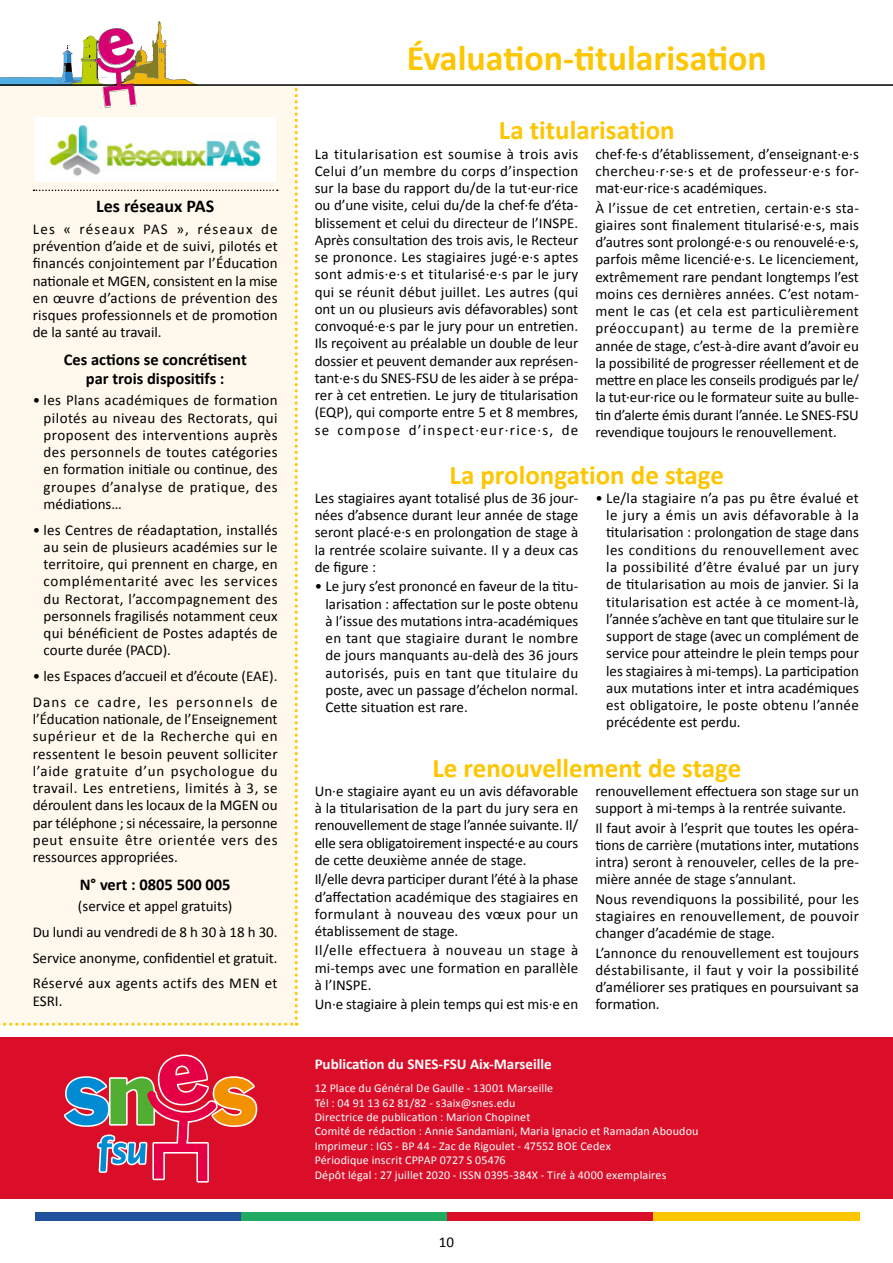
<style>
.page{position:relative;width:893px;height:1263px;background:#fff}
.page>*{position:absolute;margin:0;border:0;box-sizing:border-box;transform-origin:0 0}
.t1{font:700 36px "Calibri";color:#fdc600}
.t2{font:700 27px "Calibri";color:#fdc600}
.t3{font:700 18px "Calibri";color:#000}
.t4{font:700 16.5px/19px "Calibri";color:#000;text-align:center}
.t5{font:15px/17.2px "Calibri";color:#000;text-align:justify}
.t6{font:700 15px "Calibri";color:#fff}
.t7{font:12px/14.4px "Calibri";letter-spacing:.01em;color:#fff}
</style>
<div class="page">
<div style="left:0;top:1037px;width:893px;height:162px;background:#da0e29"></div>
<svg style="left:64px;top:1054px;width:193px;height:128px"></svg>
<hr style="left:0;top:84px;width:893px;height:2px;background:#000">
<svg style="left:0;top:21px;width:298px;height:1005px"></svg>
<div style="left:35px;top:1212px;width:206px;height:8px;background:#1f519c"></div>
<div style="left:241px;top:1212px;width:206px;height:8px;background:#20aa62"></div>
<div style="left:447px;top:1212px;width:207px;height:8px;background:#da0e29"></div>
<div style="left:654px;top:1212px;width:206px;height:8px;background:#fdc600"></div>
<p class="t3" style="left:96px;top:194px;width:120px">Les réseaux PAS</p>
<p class="t5" style="left:33px;top:220px;width:246px">Les « réseaux PAS », réseaux de prévention d’aide et de suivi, pilotés et financés conjointement par l’Éducation nationale et MGEN, consistent en la mise en œuvre d’actions de prévention des risques professionnels et de promotion de la santé au travail.</p>
<p class="t4" style="left:64px;top:349px;width:185px">Ces actions se concrétisent par trois dispositifs :</p>
<p class="t5" style="left:44px;top:391px;width:236px;text-indent:-11px">• les Plans académiques de formation pilotés au niveau des Rectorats, qui proposent des interventions auprès des personnels de toutes catégories en formation initiale ou continue, des groupes d’analyse de pratique, des médiations…</p>
<p class="t5" style="left:44px;top:520px;width:236px;text-indent:-11px">• les Centres de réadaptation, installés au sein de plusieurs académies sur le territoire, qui prennent en charge, en complémentarité avec les services du Rectorat, l’accompagnement des personnels fragilisés notamment ceux qui bénéficient de Postes adaptés de courte durée (PACD).</p>
<p class="t5" style="left:33px;top:663px;width:246px;line-height:25.8px">• les Espaces d’accueil et d’écoute (EAE).<br>Dans ce cadre, les personnels de</p>
<p class="t5" style="left:33px;top:710px;width:246px">l’Éducation nationale, de l’Enseignement supérieur et de la Recherche qui en ressentent le besoin peuvent solliciter l’aide gratuite d’un psychologue du travail. Les entretiens, limités à 3, se déroulent dans les locaux de la MGEN ou par téléphone ; si nécessaire, la personne peut ensuite être orientée vers des ressources appropriées.</p>
<p class="t4" style="left:80px;top:874px;width:152px">N° vert : 0805 500 005</p>
<p class="t5" style="left:33px;top:893px;width:246px;line-height:25.8px;text-align:center">(service et appel gratuits)<br>Du lundi au vendredi de 8 h 30 à 18 h 30.<br>Service anonyme, confidentiel et gratuit.<br>Réservé aux agents actifs des MEN et</p>
<p class="t5" style="left:33px;top:991px;width:31px">ESRI.</p>
<h1 class="t1" style="left:407px;top:32px;width:361px">Évaluation-titularisation</h1>
<h2 class="t2" style="left:499px;top:111px;width:177px">La titularisation</h2>
<p class="t5" style="left:315px;top:145px;width:265px">La titularisation est soumise à trois avis Celui d’un membre du corps d’inspection sur la base du rapport du/de la tut·eur·rice ou d’une visite, celui du/de la chef·fe d’éta&shy;blissement et celui du directeur de l’INSPE.<br>Après consultation des trois avis, le Recteur se prononce. Les stagiaires jugé·e·s aptes sont admis·e·s et titularisé·e·s par le jury qui se réunit début juillet. Les autres (qui ont un ou plusieurs avis défavorables) sont convoqué·e·s par le jury pour un entretien.<br>Ils reçoivent au préalable un double de leur dossier et peuvent demander aux représen&shy;tant·e·s du SNES-FSU de les aider à se prépa&shy;rer à cet entretien. Le jury de titularisation (EQP), qui comporte entre 5 et 8 membres, se compose d’inspect·eur·rice·s, de</p>
<p class="t5" style="left:595px;top:145px;width:265px">chef·fe·s d’établissement, d’enseignant·e·s chercheu·r·se·s et de professeur·e·s for&shy;mat·eur·rice·s académiques.</p>
<p class="t5" style="left:595px;top:199px;width:265px">À l’issue de cet entretien, certain·e·s sta&shy;giaires sont finalement titularisé·e·s, mais d’autres sont prolongé·e·s ou renouvelé·e·s, parfois même licencié·e·s. Le licenciement, extrêmement rare pendant longtemps l’est moins ces dernières années. C’est notam&shy;ment le cas (et cela est particulièrement préoccupant) au terme de la première année de stage, c’est-à-dire avant d’avoir eu la possibilité de progresser réellement et de mettre en place les conseils prodigués par le/ la tut·eur·rice ou le formateur suite au bulle&shy;tin d’alerte émis durant l’année. Le SNES-FSU revendique toujours le renouvellement.</p>
<h2 class="t2" style="left:450px;top:455px;width:276px">La prolongation de stage</h2>
<p class="t5" style="left:315px;top:489px;width:265px">Les stagiaires ayant totalisé plus de 36 jour&shy;nées d’absence durant leur année de stage seront placé·e·s en prolongation de stage à la rentrée scolaire suivante. Il y a deux cas de figure :</p>
<p class="t5" style="left:326px;top:577px;width:254px;text-indent:-11px">• Le jury s’est prononcé en faveur de la titu&shy;larisation : affectation sur le poste obtenu à l’issue des mutations intra-académiques en tant que stagiaire durant le nombre de jours manquants au-delà des 36 jours autorisés, puis en tant que titulaire du poste, avec un passage d’échelon normal.<br>Cette situation est rare.</p>
<p class="t5" style="left:606px;top:489px;width:254px;text-indent:-11px">• Le/la stagiaire n’a pas pu être évalué et le jury a émis un avis défavorable à la titularisation : prolongation de stage dans les conditions du renouvellement avec la possibilité d’être évalué par un jury de titularisation au mois de janvier. Si la titularisation est actée à ce moment-là, l’année s’achève en tant que titulaire sur le support de stage (avec un complément de service pour atteindre le plein temps pour les stagiaires à mi-temps). La participation aux mutations inter et intra académiques est obligatoire, le poste obtenu l’année précédente est perdu.</p>
<h2 class="t2" style="left:432px;top:748px;width:310px">Le renouvellement de stage</h2>
<p class="t5" style="left:315px;top:782px;width:265px">Un·e stagiaire ayant eu un avis défavorable à la titularisation de la part du jury sera en renouvellement de stage l’année suivante. Il/ elle sera obligatoirement inspecté·e au cours de cette deuxième année de stage.</p>
<p class="t5" style="left:315px;top:870px;width:265px">Il/elle devra participer durant l’été à la phase d’affectation académique des stagiaires en formulant à nouveau des vœux pour un établissement de stage.</p>
<p class="t5" style="left:315px;top:941px;width:265px">Il/elle effectuera à nouveau un stage à mi-temps avec une formation en parallèle à l’INSPE.</p>
<p class="t5" style="left:315px;top:995px;width:265px">Un·e stagiaire à plein temps qui est mis·e en</p>
<p class="t5" style="left:595px;top:782px;width:265px">renouvellement effectuera son stage sur un support à mi-temps à la rentrée suivante.</p>
<p class="t5" style="left:595px;top:818px;width:265px">Il faut avoir à l’esprit que toutes les opéra&shy;tions de carrière (mutations inter, mutations intra) seront à renouveler, celles de la pre&shy;mière année de stage s’annulant.</p>
<p class="t5" style="left:595px;top:890px;width:265px">Nous revendiquons la possibilité, pour les stagiaires en renouvellement, de pouvoir changer d’académie de stage.</p>
<p class="t5" style="left:595px;top:943px;width:265px">L’annonce du renouvellement est toujours déstabilisante, il faut y voir la possibilité d’améliorer ses pratiques en poursuivant sa formation.</p>
<p class="t6" style="left:315px;top:1054px;width:238px">Publication du SNES-FSU Aix-Marseille</p>
<p class="t7" style="left:315px;top:1081px;width:385px">12 Place du Général De Gaulle - 13001 Marseille<br>Tél : 04 91 13 62 81/82 - s3aix@snes.edu<br>Directrice de publication : Marion Chopinet<br>Comité de rédaction : Annie Sandamiani, Maria Ignacio et Ramadan Aboudou Imprimeur : IGS - BP 44 - Zac de Rigoulet - 47552 BOE Cedex<br>Périodique inscrit CPPAP 0727 S 05476<br>Dépôt légal : 27 juillet 2020 - ISSN 0395-384X - Tiré à 4000 exemplaires</p>
<p class="t5" style="left:439px;top:1233px;width:17px">10</p>
</div>
